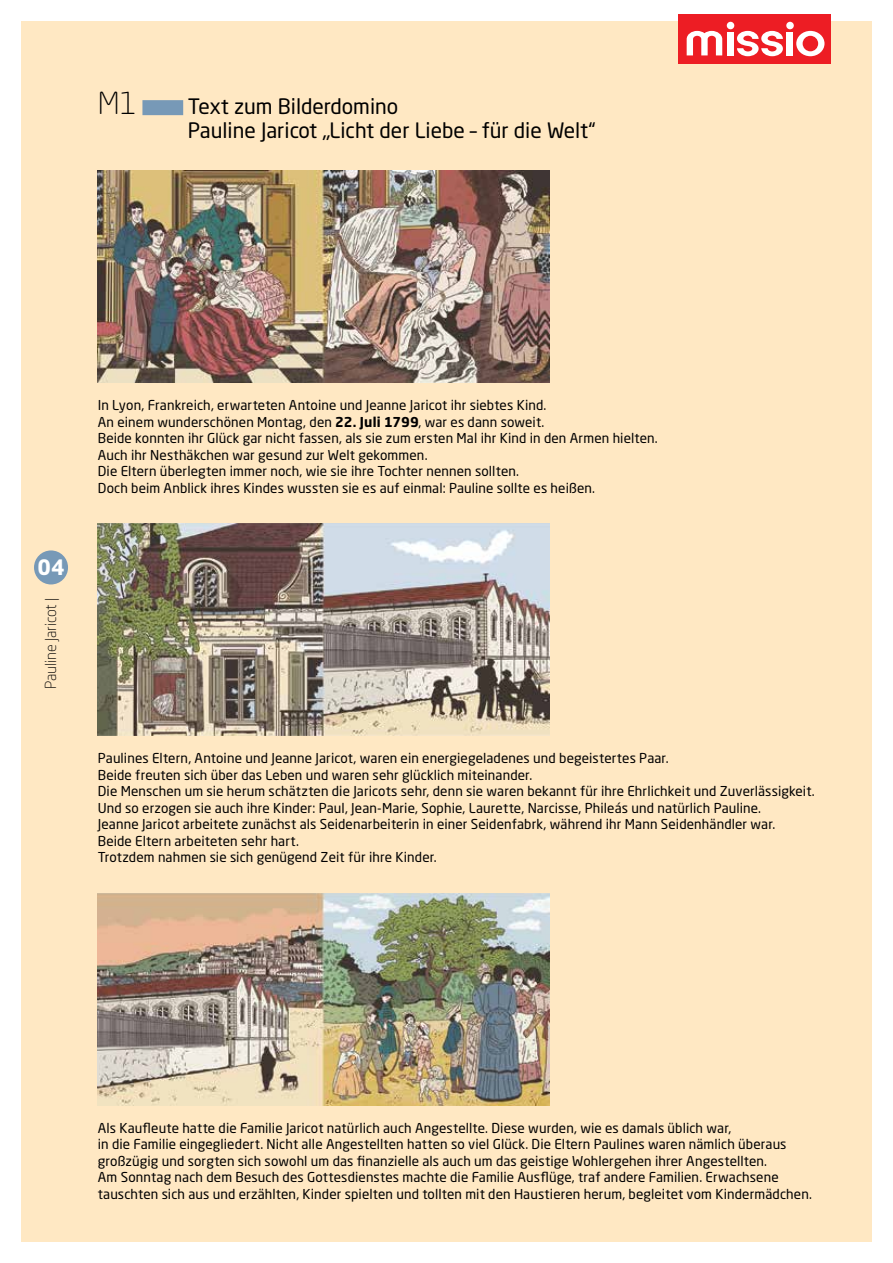
<style>
.page{position:relative;width:893px;height:1263px;background:#fff}
.page>*{position:absolute;margin:0;border:0;box-sizing:border-box;transform-origin:0 0}
.t1{font:300 30px "Neo Sans Std";color:#000}
.t2{font:21px/24px "Neo Sans Std";color:#000}
.t3{font:700 21px "Neo Sans Std";color:#fff}
.t4{font:300 15px "Neo Sans Std";color:#000}
.t5{font:13.5px/16.5px "Neo Sans Std";letter-spacing:.005em;color:#000}
.s1{font-weight:700}
</style>
<div class="page">
<div style="left:21px;top:21px;width:851px;height:1221px;background:#ffe8c3"></div>
<div style="left:678px;top:14px;width:152px;height:49px;background:#ed1d24"></div>
<svg style="left:687px;top:31px;width:35px;height:24px"></svg>
<svg style="left:737px;top:31px;width:46px;height:25px"></svg>
<div style="left:727px;top:32px;width:6px;height:23px;background:#fff"></div>
<div style="left:727px;top:22px;width:7px;height:7px;background:#fff;border-radius:50%"></div>
<div style="left:786px;top:32px;width:7px;height:23px;background:#fff"></div>
<div style="left:786px;top:22px;width:8px;height:7px;background:#fff;border-radius:50%"></div>
<svg style="left:796px;top:31px;width:28px;height:25px"></svg>
<div style="left:34px;top:550px;width:34px;height:34px;background:#7799b7;border-radius:50%"></div>
<div style="left:142px;top:100px;width:41px;height:15px;background:#7799b7"></div>
<img style="left:98px;top:170px;width:451px;height:213px">
<img style="left:98px;top:523px;width:451px;height:212px">
<img style="left:98px;top:893px;width:451px;height:212px">
<h1 class="t1" style="left:98px;top:86px;width:41px">M1</h1>
<h2 class="t2" style="left:188px;top:94px;width:409px">Text zum Bilderdomino<br>Pauline Jaricot „Licht der Liebe – für die Welt“</h2>
<h2 class="t3" style="left:37px;top:554px;width:29px">04</h2>
<p class="t4" style="left:42px;top:689px;width:93px;rotate:-90deg">Pauline Jaricot |</p>
<p class="t5" style="left:98px;top:397px;width:562px">In Lyon, Frankreich, erwarteten Antoine und Jeanne Jaricot ihr siebtes Kind.<br>An einem wunderschönen Montag, den <span class="s1">22. Juli 1799</span>, war es dann soweit.<br>Beide konnten ihr Glück gar nicht fassen, als sie zum ersten Mal ihr Kind in den Armen hielten.<br>Auch ihr Nesthäkchen war gesund zur Welt gekommen.<br>Die Eltern überlegten immer noch, wie sie ihre Tochter nennen sollten.<br>Doch beim Anblick ihres Kindes wussten sie es auf einmal: Pauline sollte es heißen.</p>
<p class="t5" style="left:98px;top:750px;width:718px">Paulines Eltern, Antoine und Jeanne Jaricot, waren ein energiegeladenes und begeistertes Paar.<br>Beide freuten sich über das Leben und waren sehr glücklich miteinander.<br>Die Menschen um sie herum schätzten die Jaricots sehr, denn sie waren bekannt für ihre Ehrlichkeit und Zuverlässigkeit.<br>Und so erzogen sie auch ihre Kinder: Paul, Jean-Marie, Sophie, Laurette, Narcisse, Phileás und natürlich Pauline.<br>Jeanne Jaricot arbeitete zunächst als Seidenarbeiterin in einer Seidenfabrk, während ihr Mann Seidenhändler war.<br>Beide Eltern arbeiteten sehr hart.<br>Trotzdem nahmen sie sich genügend Zeit für ihre Kinder.</p>
<p class="t5" style="left:98px;top:1119px;width:716px">Als Kaufleute hatte die Familie Jaricot natürlich auch Angestellte. Diese wurden, wie es damals üblich war,<br>in die Familie eingegliedert. Nicht alle Angestellten hatten so viel Glück. Die Eltern Paulines waren nämlich überaus großzügig und sorgten sich sowohl um das finanzielle als auch um das geistige Wohlergehen ihrer Angestellten.<br>Am Sonntag nach dem Besuch des Gottesdienstes machte die Familie Ausflüge, traf andere Familien. Erwachsene tauschten sich aus und erzählten, Kinder spielten und tollten mit den Haustieren herum, begleitet vom Kindermädchen.</p>
</div>
